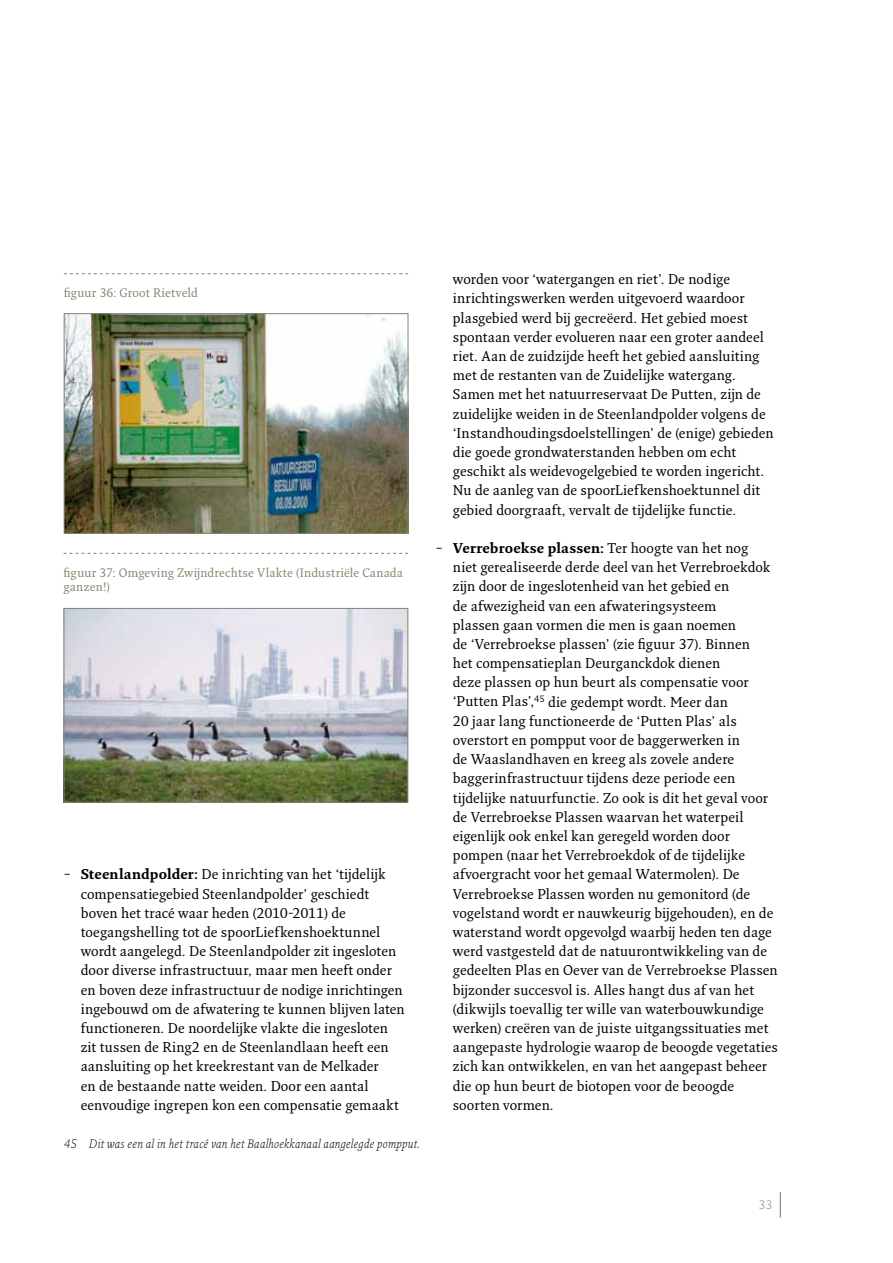
<style>
.page{position:relative;width:893px;height:1263px;background:#fff}
.page>*{position:absolute;margin:0;border:0;box-sizing:border-box;transform-origin:0 0}
.t1{font:13.8px/19.2px "Fresco Plus Std";letter-spacing:.005em;color:#000}
.t2{font:12px/14.4px "Fresco Plus Std";letter-spacing:.015em;color:#878572}
.t3{font:italic 300 12px "Fresco Plus Std";letter-spacing:.015em;color:#000}
.t4{font:300 12px "Fresco Plus Std";color:#878572}
.s1{font-weight:700}
</style>
<div class="page">
<svg style="left:780px;top:1192px;width:1px;height:25px"></svg>
<img style="left:66px;top:315px;width:340px;height:217px">
<div style="left:64px;top:313px;width:344px;height:221px;border:1px solid #878572"></div>
<img style="left:66px;top:610px;width:340px;height:190px">
<div style="left:64px;top:608px;width:344px;height:194px;border:1px solid #878572"></div>
<svg style="left:64px;top:273px;width:344px;height:1px"></svg>
<svg style="left:64px;top:553px;width:344px;height:1px"></svg>
<p class="t2" style="left:64px;top:285px;width:136px">figuur 36: Groot Rietveld</p>
<p class="t2" style="left:64px;top:565px;width:341px">figuur 37: Omgeving Zwijndrechtse Vlakte (Industriële Canada ganzen!)</p>
<p class="t1" style="left:81px;top:865px;width:325px;text-indent:-17px">– <span class="s1">Steenlandpolder:</span> De inrichting van het ‘tijdelijk compensatiegebied Steenlandpolder’ geschiedt boven het tracé waar heden (2010-2011) de toegangshelling tot de spoorLiefkenshoektunnel wordt aangelegd. De Steenlandpolder zit ingesloten door diverse infrastructuur, maar men heeft onder en boven deze infrastructuur de nodige inrichtingen ingebouwd om de afwatering te kunnen blijven laten functioneren. De noordelijke vlakte die ingesloten zit tussen de Ring2 en de Steenlandlaan heeft een aansluiting op het kreekrestant van de Melkader<br>en de bestaande natte weiden. Door een aantal eenvoudige ingrepen kon een compensatie gemaakt</p>
<p class="t3" style="left:64px;top:1136px;width:358px">45 Dit was een al in het tracé van het Baalhoekkanaal aangelegde pompput.</p>
<p class="t1" style="left:453px;top:269px;width:322px">worden voor ‘watergangen en riet’. De nodige inrichtingswerken werden uitgevoerd waardoor plasgebied werd bij gecreëerd. Het gebied moest spontaan verder evolueren naar een groter aandeel riet. Aan de zuidzijde heeft het gebied aansluiting met de restanten van de Zuidelijke watergang.<br>Samen met het natuurreservaat De Putten, zijn de zuidelijke weiden in de Steenlandpolder volgens de ‘Instandhoudingsdoelstellingen’ de (enige) gebieden die goede grondwaterstanden hebben om echt geschikt als weidevogelgebied te worden ingericht.<br>Nu de aanleg van de spoorLiefkenshoektunnel dit gebied doorgraaft, vervalt de tijdelijke functie.</p>
<p class="t1" style="left:453px;top:538px;width:326px;text-indent:-17px">– <span class="s1">Verrebroekse plassen:</span> Ter hoogte van het nog<br>niet gerealiseerde derde deel van het Verrebroekdok zijn door de ingeslotenheid van het gebied en<br>de afwezigheid van een afwateringsysteem<br>plassen gaan vormen die men is gaan noemen<br>de ‘Verrebroekse plassen’ (zie figuur 37). Binnen<br>het compensatieplan Deurganckdok dienen<br>deze plassen op hun beurt als compensatie voor ‘Putten Plas’,<sup>45</sup> die gedempt wordt. Meer dan<br>20 jaar lang functioneerde de ‘Putten Plas’ als overstort en pompput voor de baggerwerken in<br>de Waaslandhaven en kreeg als zovele andere baggerinfrastructuur tijdens deze periode een tijdelijke natuurfunctie. Zo ook is dit het geval voor de Verrebroekse Plassen waarvan het waterpeil eigenlijk ook enkel kan geregeld worden door pompen (naar het Verrebroekdok of de tijdelijke afvoergracht voor het gemaal Watermolen). De Verrebroekse Plassen worden nu gemonitord (de vogelstand wordt er nauwkeurig bijgehouden), en de waterstand wordt opgevolgd waarbij heden ten dage werd vastgesteld dat de natuurontwikkeling van de gedeelten Plas en Oever van de Verrebroekse Plassen bijzonder succesvol is. Alles hangt dus af van het (dikwijls toevallig ter wille van waterbouwkundige werken) creëren van de juiste uitgangssituaties met aangepaste hydrologie waarop de beoogde vegetaties zich kan ontwikkelen, en van het aangepast beheer die op hun beurt de biotopen voor de beoogde soorten vormen.</p>
<p class="t4" style="left:759px;top:1197px;width:15px">33</p>
</div>
